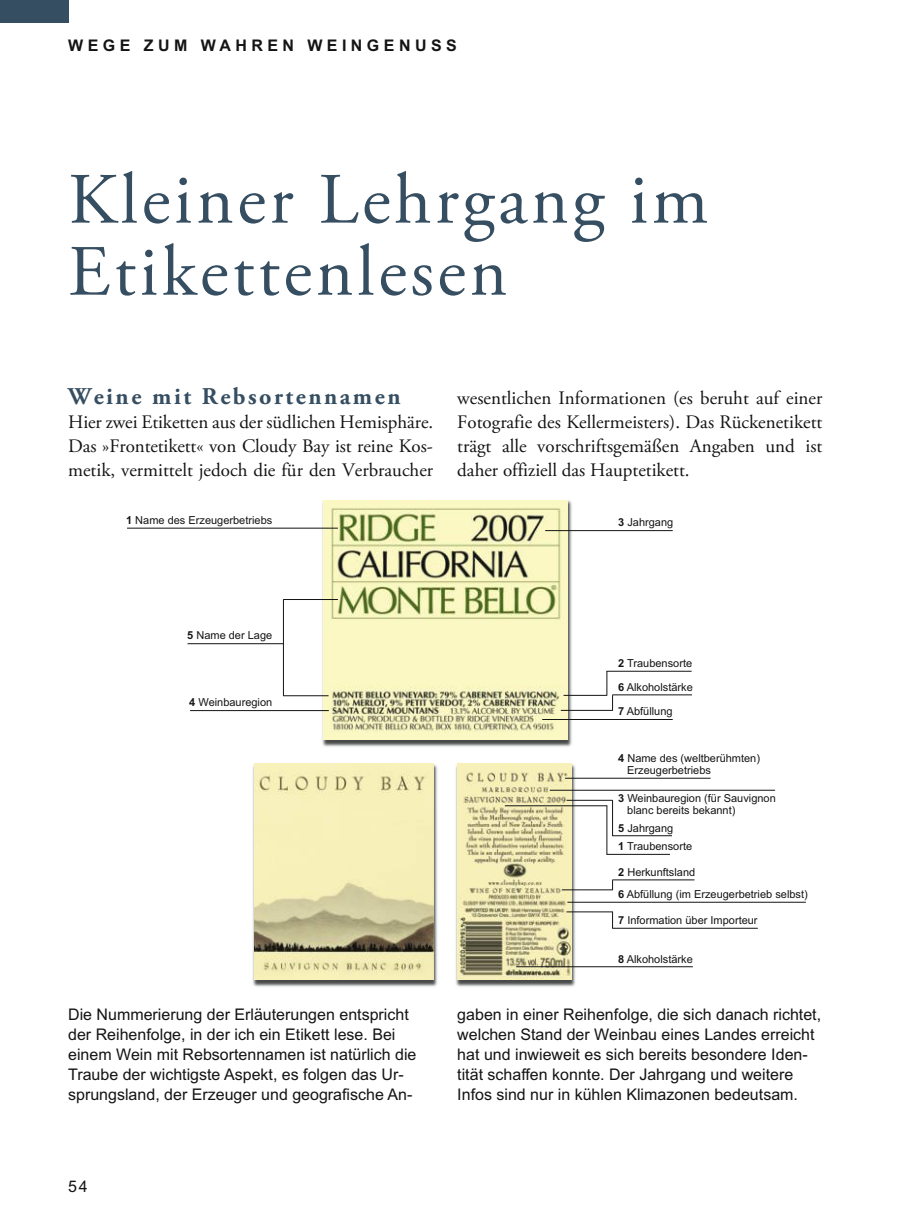
<style>
.page{position:relative;width:907px;height:1219px;background:#fff}
.page>*{position:absolute;margin:0;border:0;box-sizing:border-box;transform-origin:0 0}
.t1{font:72px/72px "Adobe Garamond Pro";letter-spacing:.05em;color:#364e61}
.t2{font:700 24px "Adobe Garamond Pro";letter-spacing:.105em;color:#364e61}
.t3{font:19px/24px "Adobe Garamond Pro";color:#141414;text-align:justify}
.t4{font:16px/20px "Arial";color:#141414}
.t5{font:700 16px "Arial";letter-spacing:.28em;color:#141414}
.t6{font:11px/12px "Arial";color:#141414}
.s1{font-weight:700}
</style>
<div class="page">
<div style="left:0;top:0;width:68px;height:23px;background:#364e61"></div>
<img style="left:252px;top:763px;width:186px;height:224px">
<img style="left:255px;top:763px;width:178px;height:216px">
<img style="left:455px;top:764px;width:127px;height:223px">
<img style="left:457px;top:763px;width:115px;height:216px">
<img style="left:317px;top:500px;width:260px;height:247px">
<img style="left:324px;top:500px;width:243px;height:239px">
<hr style="left:545px;top:530px;width:128px;height:1px;background:#141414">
<hr style="left:563px;top:694px;width:44px;height:1px;background:#141414">
<hr style="left:283px;top:599px;width:55px;height:1px;background:#141414">
<hr style="left:187px;top:643px;width:96px;height:1px;background:#141414">
<hr style="left:283px;top:695px;width:45px;height:1px;background:#141414">
<hr style="left:190px;top:710px;width:139px;height:1px;background:#141414">
<hr style="left:127px;top:527px;width:211px;height:1px;background:#141414">
<hr style="left:561px;top:709px;width:51px;height:1px;background:#141414">
<hr style="left:612px;top:694px;width:80px;height:1px;background:#141414">
<hr style="left:565px;top:777px;width:145px;height:1px;background:#141414">
<hr style="left:567px;top:901px;width:239px;height:1px;background:#141414">
<hr style="left:516px;top:966px;width:177px;height:1px;background:#141414">
<hr style="left:612px;top:927px;width:146px;height:1px;background:#141414">
<hr style="left:550px;top:789px;width:225px;height:1px;background:#141414">
<hr style="left:566px;top:799px;width:46px;height:1px;background:#141414">
<hr style="left:562px;top:889px;width:50px;height:1px;background:#141414">
<hr style="left:566px;top:911px;width:46px;height:1px;background:#141414">
<hr style="left:612px;top:835px;width:60px;height:1px;background:#141414">
<hr style="left:612px;top:799px;width:1px;height:36px;background:#141414">
<hr style="left:283px;top:599px;width:1px;height:96px;background:#141414">
<svg style="left:606px;top:671px;width:7px;height:39px"></svg>
<svg style="left:612px;top:911px;width:1px;height:17px"></svg>
<hr style="left:505px;top:805px;width:102px;height:1px;background:#141414">
<hr style="left:606px;top:853px;width:64px;height:1px;background:#141414">
<hr style="left:612px;top:879px;width:82px;height:1px;background:#141414">
<hr style="left:606px;top:805px;width:1px;height:49px;background:#141414">
<hr style="left:542px;top:719px;width:131px;height:1px;background:#141414">
<hr style="left:606px;top:670px;width:85px;height:1px;background:#141414">
<p class="t5" style="left:68px;top:40px;width:390px">WEGE ZUM WAHREN WEINGENUSS</p>
<h1 class="t1" style="left:68px;top:170px;width:642px">Kleiner Lehrgang im<br>Etikettenlesen</h1>
<h2 class="t2" style="left:68px;top:386px;width:334px">Weine mit Rebsortennamen</h2>
<p class="t3" style="left:68px;top:411px;width:367px">Hier zwei Etiketten aus der südlichen Hemi sphäre.<br>Das »Frontetikett« von Cloudy Bay ist reine Kos&shy;metik, vermittelt jedoch die für den Verbraucher</p>
<p class="t6" style="left:126px;top:515px;width:148px"><span class="s1">1</span> Name des Erzeugerbetriebs</p>
<p class="t3" style="left:457px;top:387px;width:367px">wesentlichen Informationen (es beruht auf einer Fotografie des Keller meisters). Das Rückenetikett trägt alle vorschriftsgemäßen Angaben und ist daher offiziell das Hauptetikett.</p>
<p class="t6" style="left:618px;top:517px;width:57px"><span class="s1">3</span> Jahrgang</p>
<p class="t6" style="left:187px;top:630px;width:86px"><span class="s1">5</span> Name der Lage</p>
<p class="t6" style="left:189px;top:697px;width:84px"><span class="s1">4</span> Weinbauregion</p>
<p class="t6" style="left:618px;top:658px;width:75px"><span class="s1">2</span> Traubensorte</p>
<p class="t6" style="left:618px;top:681px;width:76px"><span class="s1">6</span> Alkoholstärke</p>
<p class="t6" style="left:618px;top:706px;width:56px"><span class="s1">7</span> Abfüllung</p>
<p class="t6" style="left:627px;top:752px;width:134px;text-indent:-9px"><span class="s1">4</span> Name des (weltberühmten)<br>Erzeugerbetriebs</p>
<p class="t6" style="left:627px;top:793px;width:150px;text-indent:-9px"><span class="s1">3</span> Weinbauregion (für Sauvignon blanc bereits bekannt)</p>
<p class="t6" style="left:618px;top:819px;width:75px;line-height:18.2px"><span class="s1">5</span> Jahrgang<br><span class="s1">1</span> Traubensorte</p>
<p class="t6" style="left:618px;top:866px;width:79px"><span class="s1">2</span> Herkunftsland</p>
<p class="t6" style="left:618px;top:888px;width:191px"><span class="s1">6</span> Abfüllung (im Erzeugerbetrieb selbst)</p>
<p class="t6" style="left:618px;top:915px;width:141px"><span class="s1">7</span> Information über Importeur</p>
<p class="t6" style="left:618px;top:953px;width:76px"><span class="s1">8</span> Alkoholstärke</p>
<p class="t4" style="left:68px;top:1005px;width:350px">Die Nummerierung der Erläuterungen entspricht der Reihenfolge, in der ich ein Etikett lese. Bei einem Wein mit Rebsortennamen ist natürlich die Trau be der wichtigste Aspekt, es folgen das Ur - sprungs land, der Erzeuger und geografische An -</p>
<p class="t4" style="left:457px;top:1005px;width:365px">gaben in einer Reihenfolge, die sich danach richtet, welchen Stand der Weinbau eines Landes erreicht hat und inwieweit es sich bereits besondere Iden&shy;tität schaffen konnte. Der Jahrgang und weitere Infos sind nur in kühlen Klimazonen bedeutsam.</p>
<p class="t4" style="left:68px;top:1177px;width:21px">54</p>
</div>
